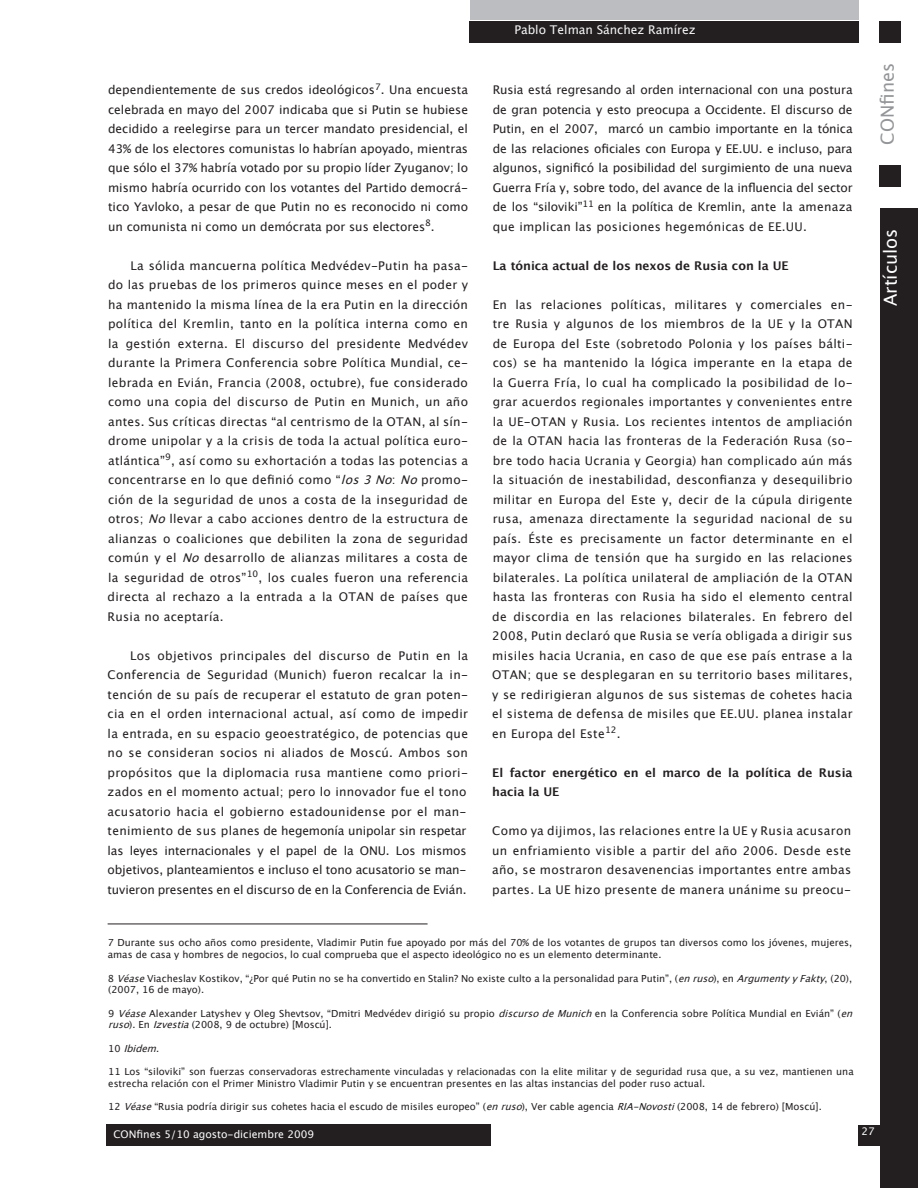
<style>
.page{position:relative;width:918px;height:1188px;background:#fff}
.page>*{position:absolute;margin:0;border:0;box-sizing:border-box;transform-origin:0 0}
.t1{font:18px "Lucida Grande";color:#fff}
.t2{font:18px "Lucida Grande";color:#939598}
.PARRAFO_NORMAL{font:12px/19.5px "Lucida Grande";letter-spacing:.025em;color:#231f20;text-align:justify}
.SUBTITULO2{font:12px/19.5px "Lucida Grande";letter-spacing:.025em;color:#231f20;text-align:justify}
.SUBTITULO2-2{font:700 12px/19.5px "Lucida Grande";color:#231f20}
.t3{font:12px "Lucida Grande";color:#f7f7f8}
.t4{font:10.5px "Lucida Grande";color:#fdfdfd}
.FOOTNOTES_ESPAÑOL{font:9.75px/11.7px "Lucida Grande";color:#231f20}
.FOOTNOTES{font:9.75px/11.7px "Lucida Grande";color:#231f20}
.FOOTNOTES_ESPAÑOL-2{font:italic 9.75px "Lucida Grande";color:#231f20}
.s1{font-style:italic}
.s2{font-style:normal}
</style>
<div class="page">
<div style="left:880px;top:208px;width:38px;height:980px;background:#231f20"></div>
<div style="left:469px;top:21px;width:389px;height:21px;background:#231f20"></div>
<div style="left:470px;top:0;width:388px;height:19px;background:#bcbdc0"></div>
<div style="left:879px;top:21px;width:22px;height:21px;background:#231f20"></div>
<div style="left:879px;top:166px;width:22px;height:21px;background:#231f20"></div>
<div style="left:106px;top:1124px;width:385px;height:21px;background:#231f20"></div>
<div style="left:858px;top:1125px;width:42px;height:20px;background:#231f20"></div>
<hr style="left:108px;top:924px;width:320px;height:1px;background:#231f20">
<p class="SUBTITULO2" style="left:108px;top:81px;width:362px">dependientemente de sus credos ideológicos<sup>7</sup>. Una encuesta celebrada en mayo del 2007 indicaba que si Putin se hubiese decidido a reelegirse para un tercer mandato presidencial, el 43% de los electores comunistas lo habrían apoyado, mientras que sólo el 37% habría votado por su propio líder Zyuganov; lo mismo habría ocurrido con los votantes del Partido democrá&shy;tico Yavloko, a pesar de que Putin no es reconocido ni como un comunista ni como un demócrata por sus electores<sup>8</sup>.</p>
<p class="PARRAFO_NORMAL" style="left:108px;top:256px;width:362px;text-indent:23px">La sólida mancuerna política Medvédev-Putin ha pasa&shy;do las pruebas de los primeros quince meses en el poder y ha mantenido la misma línea de la era Putin en la dirección política del Kremlin, tanto en la política interna como en la gestión externa. El discurso del presidente Medvédev durante la Primera Conferencia sobre Política Mundial, ce&shy;lebrada en Evián, Francia (2008, octubre), fue considerado como una copia del discurso de Putin en Munich, un año antes. Sus críticas directas “al centrismo de la OTAN, al sín&shy;drome unipolar y a la crisis de toda la actual política euro&shy;atlántica”<sup>9</sup>, así como su exhortación a todas las potencias a concentrarse en lo que definió como “<span class="s1">los3No</span>: <span class="s1">No</span>promo&shy;ción de la seguridad de unos a costa de la inseguridad de otros; <span class="s1">No</span>llevar a cabo acciones dentro de la estructura de alianzas o coaliciones que debiliten la zona de seguridad común y el <span class="s1">No</span>desarrollo de alianzas militares a costa de la seguridad de otros”<sup>10</sup>, los cuales fueron una referencia directa al rechazo a la entrada a la OTAN de países que Rusia no aceptaría.</p>
<p class="PARRAFO_NORMAL" style="left:108px;top:646px;width:362px;text-align:left;text-indent:23px">Los objetivos principales del discurso de Putin en la Conferencia de Seguridad (Munich) fueron recalcar la in&shy;tención de su país de recuperar el estatuto de gran poten&shy;cia en el orden internacional actual, así como de impedir la entrada, en su espacio geoestratégico, de potencias que no se consideran socios ni aliados de Moscú. Ambos son propósitos que la diplomacia rusa mantiene como priori&shy;zados en el momento actual; pero lo innovador fue el tono acusatorio hacia el gobierno estadounidense por el man&shy;tenimiento de sus planes de hegemonía unipolar sin respetar las leyes internacionales y el papel de la ONU. Los mismos objetivos, planteamientos e incluso el tono acusatorio se man&shy;tuvieron presentes en el discurso de en la Conferencia de Evián.</p>
<p class="t3" style="left:515px;top:22px;width:183px">Pablo Telman Sánchez Ramírez</p>
<p class="PARRAFO_NORMAL" style="left:493px;top:81px;width:361px">Rusia está regresando al orden internacional con una postura de gran potencia y esto preocupa a Occidente. El discurso de Putin, en el 2007, marcó un cambio importante en la tónica de las relaciones oficiales con Europa y EE.UU. e incluso, para algunos, significó la posibilidad del surgimiento de una nueva Guerra Fría y, sobre todo, del avance de la influencia del sector de los “siloviki”<sup>11</sup> en la política de Kremlin, ante la amenaza que implican las posiciones hegemónicas de EE.UU.</p>
<p class="SUBTITULO2-2" style="left:493px;top:256px;width:298px">La tónica actual de los nexos de Rusia con la UE</p>
<p class="SUBTITULO2" style="left:492px;top:295px;width:362px">En las relaciones políticas, militares y comerciales en&shy;tre Rusia y algunos de los miembros de la UE y la OTAN de Europa del Este (sobretodo Polonia y los países bálti&shy;cos) se ha mantenido la lógica imperante en la etapa de la Guerra Fría, lo cual ha complicado la posibilidad de lo&shy;grar acuerdos regionales importantes y convenientes entre la UE-OTAN y Rusia. Los recientes intentos de ampliación de la OTAN hacia las fronteras de la Federación Rusa (so&shy;bre todo hacia Ucrania y Georgia) han complicado aún más la situación de inestabilidad, desconfianza y desequilibrio militar en Europa del Este y, decir de la cúpula dirigente rusa, amenaza directamente la seguridad nacional de su país. Éste es precisamente un factor determinante en el mayor clima de tensión que ha surgido en las relaciones bilaterales. La política unilateral de ampliación de la OTAN hasta las fronteras con Rusia ha sido el elemento central de discordia en las relaciones bilaterales. En febrero del 2008, Putin declaró que Rusia se vería obligada a dirigir sus misiles hacia Ucrania, en caso de que ese país entrase a la OTAN; que se desplegaran en su territorio bases militares, y se redirigieran algunos de sus sistemas de cohetes hacia el sistema de defensa de misiles que EE.UU. planea instalar en Europa del Este<sup>12</sup>.</p>
<p class="SUBTITULO2-2" style="left:492px;top:763px;width:362px">El factor energético en el marco de la política de Rusia hacia la UE</p>
<p class="SUBTITULO2" style="left:492px;top:822px;width:360px">Como ya dijimos, las relaciones entre la UE y Rusia acusaron un enfriamiento visible a partir del año 2006. Desde este año, se mostraron desavenencias importantes entre ambas partes. La UE hizo presente de manera unánime su preocu-</p>
<p class="FOOTNOTES" style="left:108px;top:937px;width:746px">7 Durante sus ocho años como presidente, Vladimir Putin fue apoyado por más del 70% de los votantes de grupos tan diversos como los jóvenes, mujeres, amas de casa y hombres de negocios, lo cual comprueba que el aspecto ideológico no es un elemento determinante.</p>
<p class="FOOTNOTES_ESPAÑOL" style="left:108px;top:972px;width:746px">8 <span class="s1">Véase</span>Viacheslav Kostikov, “¿Por qué Putin no se ha convertido en Stalin? No existe culto a la personalidad para Putin”, (<span class="s1">enruso</span>), en <span class="s1">ArgumentyyFakty</span>, (20), (2007, 16 de mayo).</p>
<p class="FOOTNOTES_ESPAÑOL" style="left:108px;top:1007px;width:750px">9 <span class="s1">Véase</span>Alexander Latyshev y Oleg Shevtsov, “Dmitri Medvédev dirigió su propio <span class="s1">discursodeMunich</span>en la Conferencia sobre Política Mundial en Evián” (<span class="s1">en ruso</span>). En <span class="s1">Izvestia</span>(2008, 9 de octubre) [Moscú].</p>
<p class="FOOTNOTES_ESPAÑOL-2" style="left:108px;top:1043px;width:54px"><span class="s2">1 0</span> Ibidem<span class="s2">.</span></p>
<p class="FOOTNOTES_ESPAÑOL" style="left:108px;top:1066px;width:747px">11 Los “siloviki” son fuerzas conservadoras estrechamente vinculadas y relacionadas con la elite militar y de seguridad rusa que, a su vez, mantienen una estrecha relación con el Primer Ministro Vladimir Putin y se encuentran presentes en las altas instancias del poder ruso actual.</p>
<p class="FOOTNOTES_ESPAÑOL" style="left:108px;top:1101px;width:715px">12 <span class="s1">Véase</span>“Rusia podría dirigir sus cohetes hacia el escudo de misiles europeo” (<span class="s1">enruso</span>), Ver cable agencia <span class="s1">RIA-Novosti</span>(2008, 14 de febrero) [Moscú].</p>
<h1 class="t2" style="left:877px;top:145px;width:83px;rotate:-90deg">CONfines</h1>
<h1 class="t1" style="left:880px;top:306px;width:79px;rotate:-90deg">Artículos</h1>
<p class="t4" style="left:113px;top:1129px;width:202px">CONfines 5/10 agosto-diciembre 2009</p>
<p class="t4" style="left:862px;top:1126px;width:15px">27</p>
</div>
